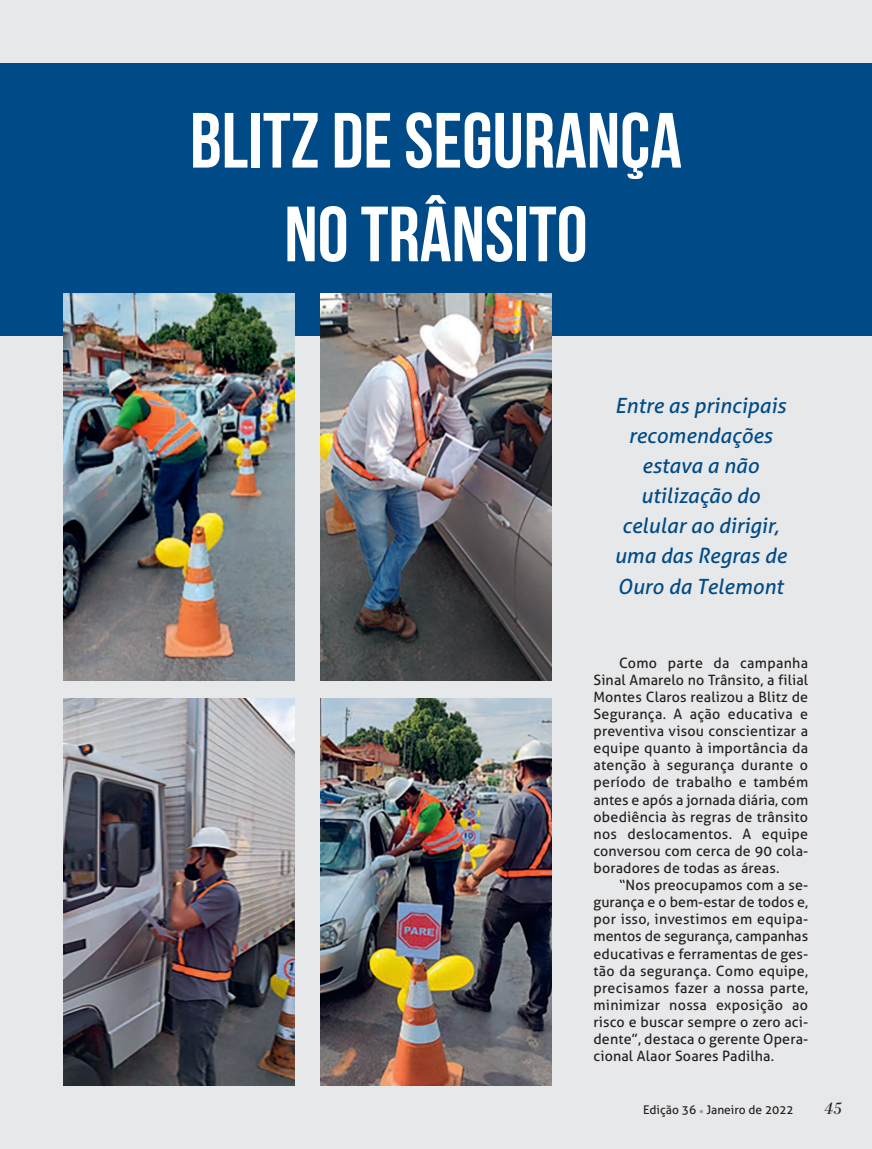
<style>
.page{position:relative;width:872px;height:1149px;background:#fff}
.page>*{position:absolute;margin:0;border:0;box-sizing:border-box;transform-origin:0 0}
.t1{font:78px/93.6px "Bebas Neue";color:#fff;text-align:center}
.t2{font:italic 21px/30.2px "Aller";color:#004b87;text-align:center}
.t3{font:italic 18px "Bodoni";color:#231f20}
.t4{font:14.25px/17.1px "Aller";letter-spacing:.01em;color:#231f20;text-align:justify}
.t5{font:12px "Aller";color:#231f20}
</style>
<div class="page">
<div style="left:0;top:0;width:872px;height:1148px;background:#e7e8e9"></div>
<div style="left:0;top:64px;width:872px;height:272px;background:#004b87"></div>
<img style="left:320px;top:698px;width:231px;height:386px">
<img style="left:64px;top:698px;width:231px;height:386px">
<img style="left:320px;top:294px;width:231px;height:386px">
<img style="left:64px;top:294px;width:231px;height:386px">
<h1 class="t1" style="left:190px;top:94px;width:493px">BLITZ DESEGURANÇA<br>NOTRÂNSITO</h1>
<h2 class="t2" style="left:614px;top:390px;width:174px">Entre as principais recomendações estava a não utilização do celular ao dirigir, uma das Regras de<br>Ouro da Telemont</h2>
<p class="t4" style="left:593px;top:653px;width:216px;text-indent:26px">Como parte da campanha Sinal Amarelo no Trânsito, a filial Montes Claros realizou a Blitz de Segurança. A ação educativa e preventiva visou conscientizar a equipe quanto à importância da atenção à segurança durante o período de trabalho e também antes e após a jornada diária, com obediência às regras de trânsito nos deslocamentos. A equipe conversou com cerca de 90 cola&shy;boradores de todas as áreas.</p>
<p class="t4" style="left:593px;top:876px;width:216px;text-indent:26px">“Nos preocupamos com a se&shy;gurança e o bem-estar de todos e, por isso, investimos em equipa&shy;mentos de segurança, campanhas educativas e ferramentas de ges&shy;tão da segurança. Como equipe, precisamos fazer a nossa parte, minimizar nossa exposição ao risco e buscar sempre o zero aci&shy;dente”, destaca o gerente Opera&shy;cional Alaor Soares Padilha.</p>
<p class="t5" style="left:643px;top:1101px;width:152px">Edição 36 Janeiro de 2022</p>
<p class="t3" style="left:824px;top:1097px;width:19px">45</p>
</div>
